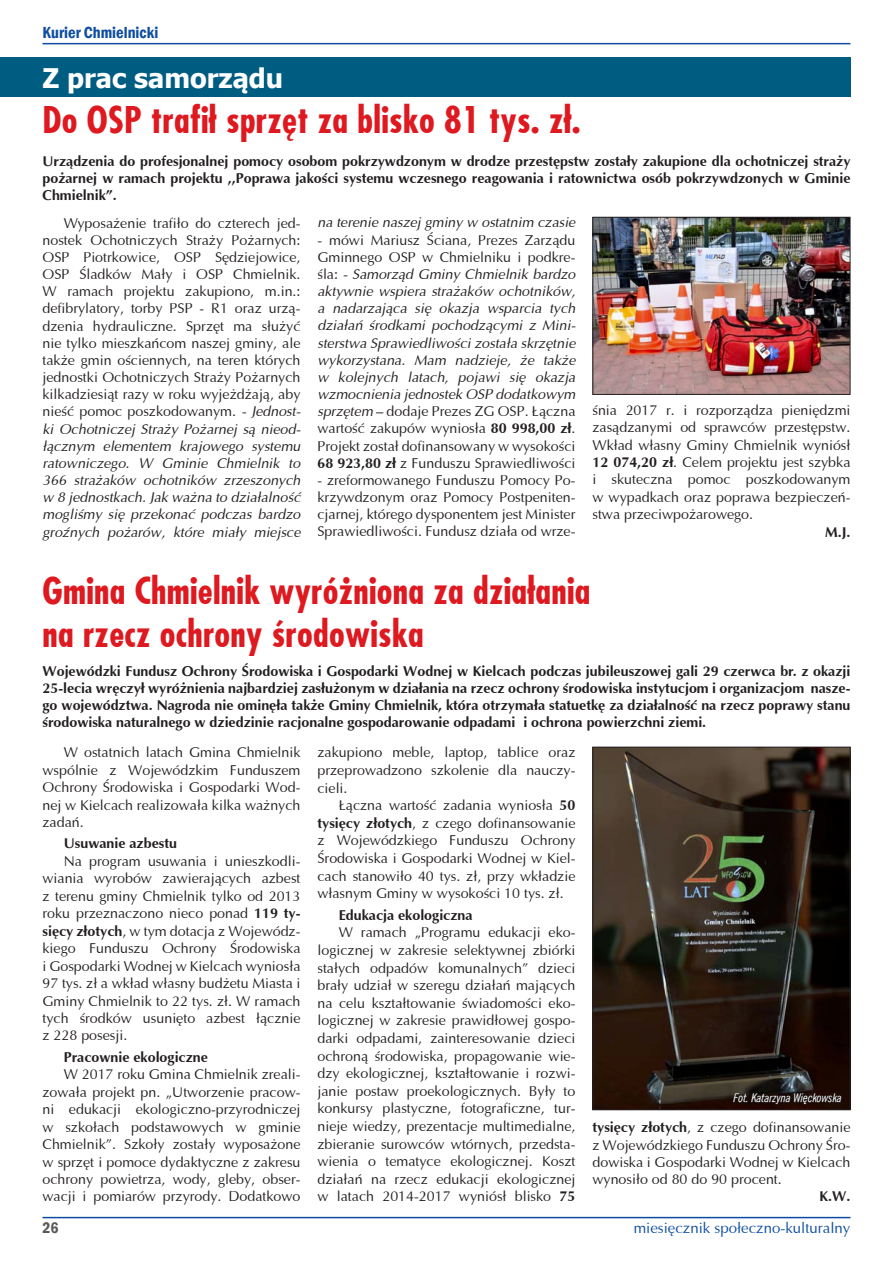
<style>
.page{position:relative;width:893px;height:1263px;background:#fff}
.page>*{position:absolute;margin:0;border:0;box-sizing:border-box;transform-origin:0 0}
.t1{font:700 36px/43.2px "Fujiyama";letter-spacing:.01em;color:#de1920}
.t2{font:700 27px "Tahoma";color:#fff}
.t3{font:600 condensed 16.5px "Franklin Gothic";color:#0d4da1}
.t4{font:600 condensed 15.75px "Franklin Gothic";color:#57585a}
.t5{font:15px "Ottawa";color:#0d4da1}
.t6{font:14.25px/17.4px "Ottawa";color:#231f20;text-align:justify}
.t7{font:700 14.25px/17.1px "Ottawa";color:#231f20;text-align:justify}
.t8{font:italic 14.25px/17.1px "Ottawa";color:#231f20;text-align:justify}
.t9{font:italic 12px "News Goth Cn EU";color:#fff}
.s1{font-style:normal}
.s2{font-weight:700;font-style:normal}
.s3{font-style:italic}
.s4{font-weight:700}
</style>
<div class="page">
<hr style="left:43px;top:1217px;width:807px;height:1px;background:#0d4da1">
<hr style="left:43px;top:43px;width:807px;height:1px;background:#0d4da1">
<div style="left:0;top:57px;width:850px;height:40px;background:#005d82"></div>
<img style="left:594px;top:219px;width:254px;height:174px">
<div style="left:592px;top:217px;width:258px;height:178px;border:1px solid #231f20"></div>
<img style="left:594px;top:749px;width:254px;height:359px">
<div style="left:592px;top:747px;width:258px;height:363px;border:1px solid #231f20"></div>
<svg style="left:732px;top:1090px;width:110px;height:21px;background:#271a17"></svg>
<p class="t3" style="left:43px;top:22px;width:117px">Kurier Chmielnicki</p>
<h2 class="t2" style="left:43px;top:59px;width:242px">Z prac samorządu</h2>
<h1 class="t1" style="left:43px;top:98px;width:540px">Do OSP trafił sprzęt za blisko 81 tys. zł.</h1>
<p class="t7" style="left:43px;top:152px;width:809px">Urządzenia do profesjonalnej pomocy osobom pokrzywdzonym w drodze przestępstw zostały zakupione dla ochotniczej straży pożarnej w ramach projektu ,,Poprawa jakości systemu wczesnego reagowania i ratownictwa osób pokrzywdzonych w Gminie Chmielnik”.</p>
<p class="t8" style="left:317px;top:214px;width:259px">na terenie naszej gminy w ostatnim czasie</p>
<p class="t8" style="left:317px;top:231px;width:259px"><span class="s1">- mówi Mariusz Ściana, Prezes Zarządu Gminnego OSP w Chmielniku i podkre&shy;śla:</span> - Samorząd Gminy Chmielnik bardzo aktywnie wspiera strażaków ochotników, a nadarzająca się okazja wsparcia tych działań środkami pochodzącymi z Mini&shy;sterstwa Sprawiedliwości została skrzętnie wykorzystana. Mam nadzieje, że także w kolejnych latach, pojawi się okazja wzmocnienia jednostek OSP dodatkowym sprzętem <span class="s1">– dodaje Prezes ZG OSP. Łączna wartość zakupów wyniosła</span> <span class="s2">80 998,00 zł</span><span class="s1">.<br>Projekt został dofinansowany w wysokości </span><span class="s2">68 923,80 zł</span> <span class="s1">z Funduszu Sprawiedliwości</span></p>
<p class="t6" style="left:317px;top:472px;width:259px">- zreformowanego Funduszu Pomocy Po&shy;krzywdzonym oraz Pomocy Postpeniten&shy;cjarnej, którego dysponentem jest Minister Sprawiedliwości. Fundusz działa od wrze-</p>
<p class="t6" style="left:43px;top:214px;width:260px;text-indent:21px">Wyposażenie trafiło do czterech jed&shy;nostek Ochotniczych Straży Pożarnych:<br>OSP Piotrkowice, OSP Sędziejowice, OSP Śladków Mały i OSP Chmielnik.<br>W ramach projektu zakupiono, m.in.: defibrylatory, torby PSP - R1 oraz urzą&shy;dzenia hydrauliczne. Sprzęt ma służyć nie tylko mieszkańcom naszej gminy, ale także gmin ościennych, na teren których jednostki Ochotniczych Straży Pożarnych kilkadziesiąt razy w roku wyjeżdżają, aby nieść pomoc poszkodowanym. <span class="s3">- Jednost&shy;ki Ochotniczej Straży Pożarnej są nieod&shy;łącznym elementem krajowego systemu ratowniczego. W Gminie Chmielnik to 366 strażaków ochotników zrzeszonych w 8 jednostkach. Jak ważna to działalność mogliśmy się przekonać podczas bardzo groźnych pożarów, które miały miejsce</span></p>
<p class="t6" style="left:592px;top:402px;width:259px">śnia 2017 r. i rozporządza pieniędzmi zasądzanymi od sprawców przestępstw.<br>Wkład własny Gminy Chmielnik wyniósł <span class="s4">12 074,20 zł</span>. Celem projektu jest szybka i skuteczna pomoc poszkodowanym w wypadkach oraz poprawa bezpieczeń&shy;stwa przeciwpożarowego.</p>
<p class="t7" style="left:825px;top:523px;width:27px">M.J.</p>
<h1 class="t1" style="left:43px;top:569px;width:549px">Gmina Chmielnik wyróżniona za działania na rzecz ochrony środowiska</h1>
<p class="t7" style="left:43px;top:662px;width:809px">Wojewódzki Fundusz Ochrony Środowiska i Gospodarki Wodnej w Kielcach podczas jubileuszowej gali 29 czerwca br. z okazji 25-lecia wręczył wyróżnienia najbardziej zasłużonym w działania na rzecz ochrony środowiska instytucjom i organizacjom nasze&shy;go województwa. Nagroda nie ominęła także Gminy Chmielnik, która otrzymała statuetkę za działalność na rzecz poprawy stanu środowiska naturalnego w dziedzinie racjonalne gospodarowanie odpadami i ochrona powierzchni ziemi.</p>
<p class="t6" style="left:317px;top:744px;width:259px">zakupiono meble, laptop, tablice oraz przeprowadzono szkolenie dla nauczy&shy;cieli.</p>
<p class="t6" style="left:317px;top:796px;width:259px;text-indent:21px">Łączna wartość zadania wyniosła <span class="s4">50 tysięcy złotych</span>, z czego dofinansowanie z Wojewódzkiego Funduszu Ochrony Środowiska i Gospodarki Wodnej w Kiel&shy;cach stanowiło 40 tys. zł, przy wkładzie własnym Gminy w wysokości 10 tys. zł.</p>
<p class="t7" style="left:339px;top:906px;width:135px">Edukacja ekologiczna</p>
<p class="t6" style="left:317px;top:924px;width:259px;text-indent:21px">W ramach „Programu edukacji eko&shy;logicznej w zakresie selektywnej zbiórki stałych odpadów komunalnych” dzieci brały udział w szeregu działań mających na celu kształtowanie świadomości eko&shy;logicznej w zakresie prawidłowej gospo&shy;darki odpadami, zainteresowanie dzieci ochroną środowiska, propagowanie wie&shy;dzy ekologicznej, kształtowanie i rozwi&shy;janie postaw proekologicznych. Były to konkursy plastyczne, fotograficzne, tur&shy;nieje wiedzy, prezentacje multimedialne, zbieranie surowców wtórnych, przedsta&shy;wienia o tematyce ekologicznej. Koszt działań na rzecz edukacji ekologicznej w latach 2014-2017 wyniósł blisko <span class="s4">75</span></p>
<p class="t6" style="left:43px;top:744px;width:259px;text-indent:21px">W ostatnich latach Gmina Chmielnik wspólnie z Wojewódzkim Funduszem Ochrony Środowiska i Gospodarki Wod&shy;nej w Kielcach realizowała kilka ważnych zadań.</p>
<p class="t7" style="left:64px;top:835px;width:115px">Usuwanie azbestu</p>
<p class="t6" style="left:43px;top:852px;width:259px;text-indent:21px">Na program usuwania i unieszkodli&shy;wiania wyrobów zawierających azbest z terenu gminy Chmielnik tylko od 2013 roku przeznaczono nieco ponad <span class="s4">119 ty&shy;sięcy złotych</span>, w tym dotacja z Wojewódz&shy;kiego Funduszu Ochrony Środowiska i Gospodarki Wodnej w Kielcach wyniosła 97 tys. zł a wkład własny budżetu Miasta i Gminy Chmielnik to 22 tys. zł. W ramach tych środków usunięto azbest łącznie z 228 posesji.</p>
<p class="t7" style="left:64px;top:1048px;width:146px">Pracownie ekologiczne</p>
<p class="t6" style="left:43px;top:1066px;width:259px;text-indent:21px">W 2017 roku Gmina Chmielnik zreali&shy;zowała projekt pn. „Utworzenie pracow&shy;ni edukacji ekologiczno-przyrodniczej w szkołach podstawowych w gminie Chmielnik”. Szkoły zostały wyposażone w sprzęt i pomoce dydaktyczne z zakresu ochrony powietrza, wody, gleby, obser&shy;wacji i pomiarów przyrody. Dodatkowo</p>
<p class="t9" style="left:733px;top:1091px;width:110px">Fot. Katarzyna Więckowska</p>
<p class="t6" style="left:592px;top:1119px;width:259px"><span class="s4">tysięcy złotych</span>, z czego dofinansowanie z Wojewódzkiego Funduszu Ochrony Śro&shy;dowiska i Gospodarki Wodnej w Kielcach wynosiło od 80 do 90 procent.</p>
<p class="t7" style="left:820px;top:1188px;width:32px">K.W.</p>
<p class="t4" style="left:43px;top:1217px;width:18px">26</p>
<p class="t5" style="left:634px;top:1219px;width:218px">miesięcznik społeczno-kulturalny</p>
</div>
